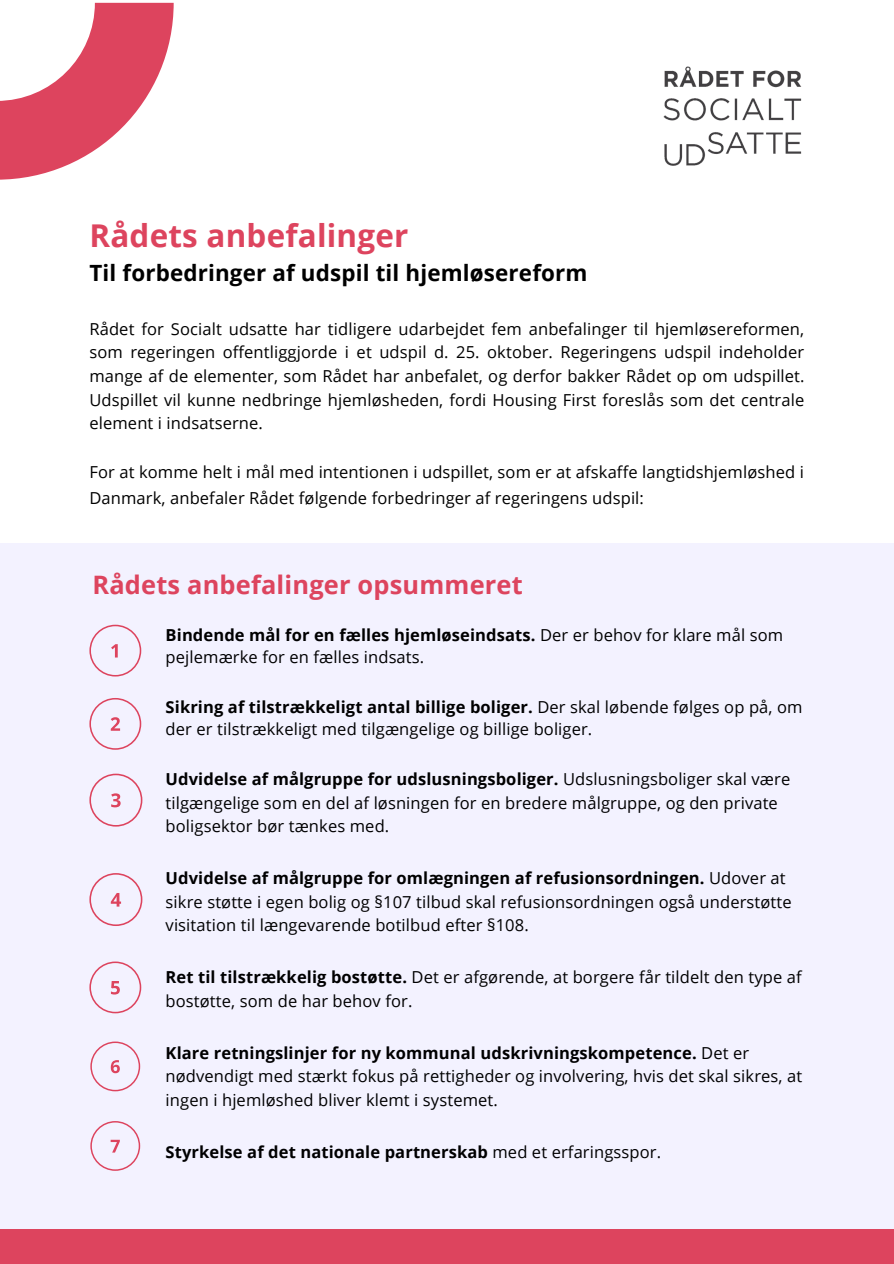
<style>
.page{position:relative;width:894px;height:1264px;background:#fff}
.page>*{position:absolute;margin:0;border:0;box-sizing:border-box;transform-origin:0 0}
.t1{font:700 31.35px "Open Sans";letter-spacing:.005em;color:#dd445e}
.t2{font:700 25.35px "Open Sans";letter-spacing:.005em;color:#dd445e}
.t3{font:700 22.35px "Open Sans";letter-spacing:.005em;color:#000}
.t4{font:16.5px/23.7px "Open Sans";letter-spacing:.005em;color:#000}
.t5{font:700 16.5px "Open Sans";letter-spacing:.005em;color:#000}
.s1{font-weight:700}
.s2{font-weight:400}
</style>
<div class="page">
<svg style="left:0;top:3px;width:174px;height:177px"></svg>
<img style="left:663px;top:66px;width:139px;height:100px">
<div style="left:0;top:543px;width:893px;height:720px;background:#f3f2ff"></div>
<svg style="left:89px;top:624px;width:52px;height:52px"></svg>
<svg style="left:89px;top:698px;width:52px;height:51px"></svg>
<svg style="left:89px;top:773px;width:53px;height:53px"></svg>
<svg style="left:89px;top:873px;width:53px;height:53px"></svg>
<svg style="left:89px;top:961px;width:52px;height:52px"></svg>
<div style="left:0;top:1229px;width:893px;height:34px;background:#dd445e"></div>
<svg style="left:90px;top:1041px;width:50px;height:50px"></svg>
<svg style="left:90px;top:1121px;width:50px;height:49px"></svg>
<p class="t1" style="left:89px;top:213px;width:320px">Rådets anbefalinger</p>
<p class="t3" style="left:89px;top:257px;width:499px">Til forbedringer af udspil til hjemløsereform</p>
<p class="t4" style="left:89px;top:316px;width:716px;text-align:justify">Rådet for Socialt udsatte har tidligere udarbejdet fem anbefalinger til hjemløsereformen, som regeringen offentliggjorde i et udspil d. 25. oktober. Regeringens udspil indeholder mange af de elementer, som Rådet har anbefalet, og derfor bakker Rådet op om udspillet.<br>Udspillet vil kunne nedbringe hjemløsheden, fordi Housing First foreslås som det centrale element i indsatserne.</p>
<p class="t4" style="left:89px;top:458px;width:715px;line-height:26px">For at komme helt i mål med intentionen i udspillet, som er at afskaffe langtidshjemløshed i<br>Danmark, anbefaler Rådet følgende forbedringer af regeringens udspil:</p>
<p class="t2" style="left:92px;top:567px;width:431px">Rådets anbefalinger opsummeret</p>
<p class="t4" style="left:165px;top:623px;width:619px;line-height:22.5px"><span class="s1">Bindende mål for en fælles hjemløseindsats.</span> Der er behov for klare mål som pejlemærke for en fælles indsats.</p>
<p class="t4" style="left:165px;top:695px;width:638px;line-height:22.5px"><span class="s1">Sikring af tilstrækkeligt antal billige boliger.</span> Der skal løbende følges op på, om der er tilstrækkeligt med tilgængelige og billige boliger.</p>
<p class="t4" style="left:165px;top:766px;width:626px"><span class="s1">Udvidelse af målgruppe for udslusningsboliger.</span> Udslusningsboliger skal være tilgængelige som en del af løsningen for en bredere målgruppe, og den private boligsektor bør tænkes med.</p>
<p class="t4" style="left:165px;top:865px;width:627px"><span class="s1">Udvidelse af målgruppe for omlægningen af refusionsordningen.</span> Udover at sikre støtte i egen bolig og §107 tilbud skal refusionsordningen også understøtte visitation til længevarende botilbud efter §108.</p>
<p class="t4" style="left:165px;top:965px;width:637px"><span class="s1">Ret til tilstrækkelig bostøtte.</span> Det er afgørende, at borgere får tildelt den type af bostøtte, som de har behov for.</p>
<p class="t4" style="left:165px;top:1040px;width:638px"><span class="s1">Klare retningslinjer for ny kommunal udskrivningskompetence.</span> Det er nødvendigt med stærkt fokus på rettigheder og involvering, hvis det skal sikres, at ingen i hjemløshed bliver klemt i systemet.</p>
<p class="t5" style="left:165px;top:1140px;width:497px">Styrkelse af det nationale partnerskab <span class="s2">med et erfaringsspor.</span></p>
</div>
